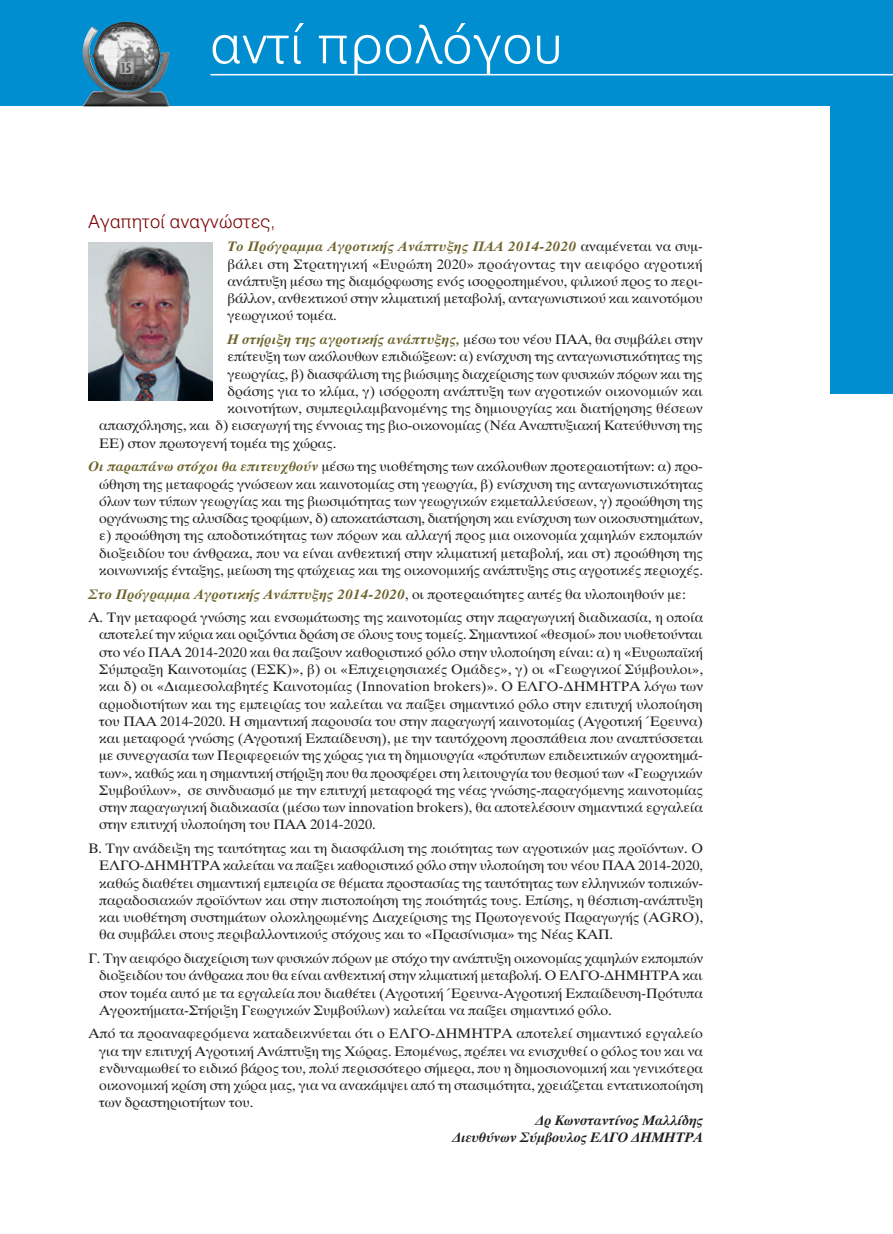
<style>
.page{position:relative;width:893px;height:1234px;background:#fff}
.page>*{position:absolute;margin:0;border:0;box-sizing:border-box;transform-origin:0 0}
.titloi_arthrouSM{font:300 52.5px "UB Helvetica";letter-spacing:.025em;color:#fff}
.MESOTITLOI{font:300 18px "UB Helvetica";letter-spacing:.02em;color:#790100}
.KEIMENO{font:14.25px/17.2px "UB Times";color:#231f20;text-align:justify;scale:1.05 1}
.KEIMENO-2{font:italic 14.25px "UB Times Bold";letter-spacing:.025em;color:#6c6128;scale:1.05 1}
.KEIMENO-3{font:italic 14.25px "UB Times Bold";color:#231f20;scale:1.05 1}
.s1{font-family:"UB Times Bold";font-style:italic;color:#6c6128}
.s2{font-family:"UB Times";font-style:normal;color:#231f20}
</style>
<div class="page">
<div style="left:0;top:0;width:893px;height:393px;background:#008ed1"></div>
<div style="left:0;top:106px;width:829px;height:1043px;background:#fff"></div>
<img style="left:82px;top:22px;width:88px;height:84px">
<hr style="left:210px;top:74px;width:683px;height:1px;background:#fff">
<img style="left:89px;top:243px;width:123px;height:157px">
<p class="titloi_arthrouSM" style="left:210px;top:12px;width:353px">αντί προλόγου</p>
<p class="MESOTITLOI" style="left:89px;top:210px;width:188px">Αγαπητοί αναγνώστες,</p>
<p class="KEIMENO" style="left:227px;top:238px;width:454px"><span class="s1">Το Πρόγραμμα Αγροτικής Ανάπτυξης ΠΑΑ 2014-2020</span> αναμένεται να συμ&shy;βάλει στη Στρατηγική «Ευρώπη 2020» προάγοντας την αειφόρο αγροτική ανάπτυξη μέσω της διαμόρφωσης ενός ισορροπημένου, φιλικού προς το περι&shy;βάλλον, ανθεκτικού στην κλιματική μεταβολή, ανταγωνιστικού και καινοτόμου γεωργικού τομέα.</p>
<p class="KEIMENO-2" style="left:227px;top:331px;width:454px">Η στήριξη της αγροτικής ανάπτυξης, <span class="s2">μέσω του νέου ΠΑΑ, θα συμβάλει στην</span></p>
<p class="KEIMENO" style="left:227px;top:348px;width:454px">επίτευξη των ακόλουθων επιδιώξεων: α) ενίσχυση της ανταγωνιστικότητας της</p>
<p class="KEIMENO" style="left:227px;top:365px;width:454px">γεωργίας, β) διασφάλιση της βιώσιμης διαχείρισης των φυσικών πόρων και της</p>
<p class="KEIMENO" style="left:227px;top:382px;width:454px">δράσης για το κλίμα, γ) ισόρροπη ανάπτυξη των αγροτικών οικονομιών και</p>
<p class="KEIMENO" style="left:227px;top:400px;width:455px">κοινοτήτων, συμπεριλαμβανομένης της δημιουργίας και διατήρησης θέσεων</p>
<p class="KEIMENO" style="left:99px;top:417px;width:576px">απασχόλησης, και δ) εισαγωγή της έννοιας της βιο-οικονομίας (Νέα Αναπτυξιακή Κατεύθυνση της</p>
<p class="KEIMENO" style="left:99px;top:434px;width:227px">ΕΕ) στον πρωτογενή τομέα της χώρας.</p>
<p class="KEIMENO" style="left:99px;top:458px;width:577px;text-indent:-11px"><span class="s1">Οι παραπάνω στόχοι θα επιτευχθούν</span> μέσω της υιοθέτησης των ακόλουθων προτεραιοτήτων: α) προ&shy;ώθηση της μεταφοράς γνώσεων και καινοτομίας στη γεωργία, β) ενίσχυση της ανταγωνιστικότητας όλων των τύπων γεωργίας και της βιωσιμότητας των γεωργικών εκμεταλλεύσεων, γ) προώθηση της οργάνωσης της αλυσίδας τροφίμων, δ) αποκατάσταση, διατήρηση και ενίσχυση των οικοσυστημάτων, ε) προώθηση της αποδοτικότητας των πόρων και αλλαγή προς μια οικονομία χαμηλών εκπομπών διοξειδίου του άνθρακα, που να είναι ανθεκτική στην κλιματική μεταβολή, και στ) προώθηση της κοινωνικής ένταξης, μείωση της φτώχειας και της οικονομικής ανάπτυξης στις αγροτικές περιοχές.</p>
<p class="KEIMENO-2" style="left:89px;top:585px;width:571px">Στο Πρόγραμμα Αγροτικής Ανάπτυξης 2014-2020<span class="s2">, οι προτεραιότητες αυτές θα υλοποιηθούν με:</span></p>
<p class="KEIMENO" style="left:99px;top:608px;width:577px;text-indent:-11px">Α. Tην μεταφορά γνώσης και ενσωμάτωσης της καινοτομίας στην παραγωγική διαδικασία, η οποία αποτελεί την κύρια και οριζόντια δράση σε όλους τους τομείς. Σημαντικοί «θεσμοί» που υιοθετούνται στο νέο ΠΑΑ 2014-2020 και θα παίξουν καθοριστικό ρόλο στην υλοποίηση είναι: α) η «Ευρωπαϊκή Σύμπραξη Καινοτομίας (ΕΣΚ)», β) οι «Επιχειρησιακές Ομάδες», γ) οι «Γεωργικοί Σύμβουλοι», και δ) οι «Διαμεσολαβητές Καινοτομίας (Innovation brokers)». Ο ΕΛΓΟ-ΔΗΜΗΤΡΑ λόγω των αρμοδιοτήτων και της εμπειρίας του καλείται να παίξει σημαντικό ρόλο στην επιτυχή υλοποίηση του ΠΑΑ 2014-2020. Η σημαντική παρουσία του στην παραγωγή καινοτομίας (Αγροτική Έρευνα) και μεταφορά γνώσης (Αγροτική Εκπαίδευση), με την ταυτόχρονη προσπάθεια που αναπτύσσεται με συνεργασία των Περιφερειών της χώρας για τη δημιουργία «πρότυπων επιδεικτικών αγροκτημά&shy;των», καθώς και η σημαντική στήριξη που θα προσφέρει στη λειτουργία του θεσμού των «Γεωργικών Συμβούλων», σε συνδυασμό με την επιτυχή μεταφορά της νέας γνώσης-παραγόμενης καινοτομίας στην παραγωγική διαδικασία (μέσω των innovation brokers), θα αποτελέσουν σημαντικά εργαλεία στην επιτυχή υλοποίηση του ΠΑΑ 2014-2020.</p>
<p class="KEIMENO" style="left:99px;top:839px;width:577px;text-indent:-11px">Β. Την ανάδειξη της ταυτότητας και τη διασφάλιση της ποιότητας των αγροτικών μας προϊόντων. Ο ΕΛΓΟ-ΔΗΜΗΤΡΑ καλείται να παίξει καθοριστικό ρόλο στην υλοποίηση του νέου ΠΑΑ 2014-2020, καθώς διαθέτει σημαντική εμπειρία σε θέματα προστασίας της ταυτότητας των ελληνικών τοπικών&shy;παραδοσιακών προϊόντων και στην πιστοποίηση της ποιότητάς τους. Επίσης, η θέσπιση-ανάπτυξη και υιοθέτηση συστημάτων ολοκληρωμένης Διαχείρισης της Πρωτογενούς Παραγωγής (AGRO), θα συμβάλει στους περιβαλλοντικούς στόχους και το «Πρασίνισμα» της Νέας ΚΑΠ.</p>
<p class="KEIMENO" style="left:99px;top:949px;width:577px;text-indent:-11px">Γ. Την αειφόρο διαχείριση των φυσικών πόρων με στόχο την ανάπτυξη οικονομίας χαμηλών εκπομπών διοξειδίου του άνθρακα που θα είναι ανθεκτική στην κλιματική μεταβολή. Ο ΕΛΓΟ-ΔΗΜΗΤΡΑ και στον τομέα αυτό με τα εργαλεία που διαθέτει (Αγροτική Έρευνα-Αγροτική Εκπαίδευση-Πρότυπα Αγροκτήματα-Στήριξη Γεωργικών Συμβούλων) καλείται να παίξει σημαντικό ρόλο.</p>
<p class="KEIMENO" style="left:99px;top:1024px;width:577px;text-indent:-11px">Από τα προαναφερόμενα καταδεικνύεται ότι ο ΕΛΓΟ-ΔΗΜΗΤΡΑ αποτελεί σημαντικό εργαλείο για την επιτυχή Αγροτική Ανάπτυξη της Χώρας. Επομένως, πρέπει να ενισχυθεί ο ρόλος του και να ενδυναμωθεί το ειδικό βάρος του, πολύ περισσότερο σήμερα, που η δημοσιονομική και γενικότερα οικονομική κρίση στη χώρα μας, για να ανακάμψει από τη στασιμότητα, χρειάζεται εντατικοποίηση των δραστηριοτήτων του.</p>
<p class="KEIMENO-3" style="left:536px;top:1111px;width:161px">Δρ Κωνσταντίνος Μαλλίδης</p>
<p class="KEIMENO-3" style="left:453px;top:1128px;width:240px">Διευθύνων Σύμβουλος ΕΛΓΟ ΔΗΜΗΤΡΑ</p>
</div>
